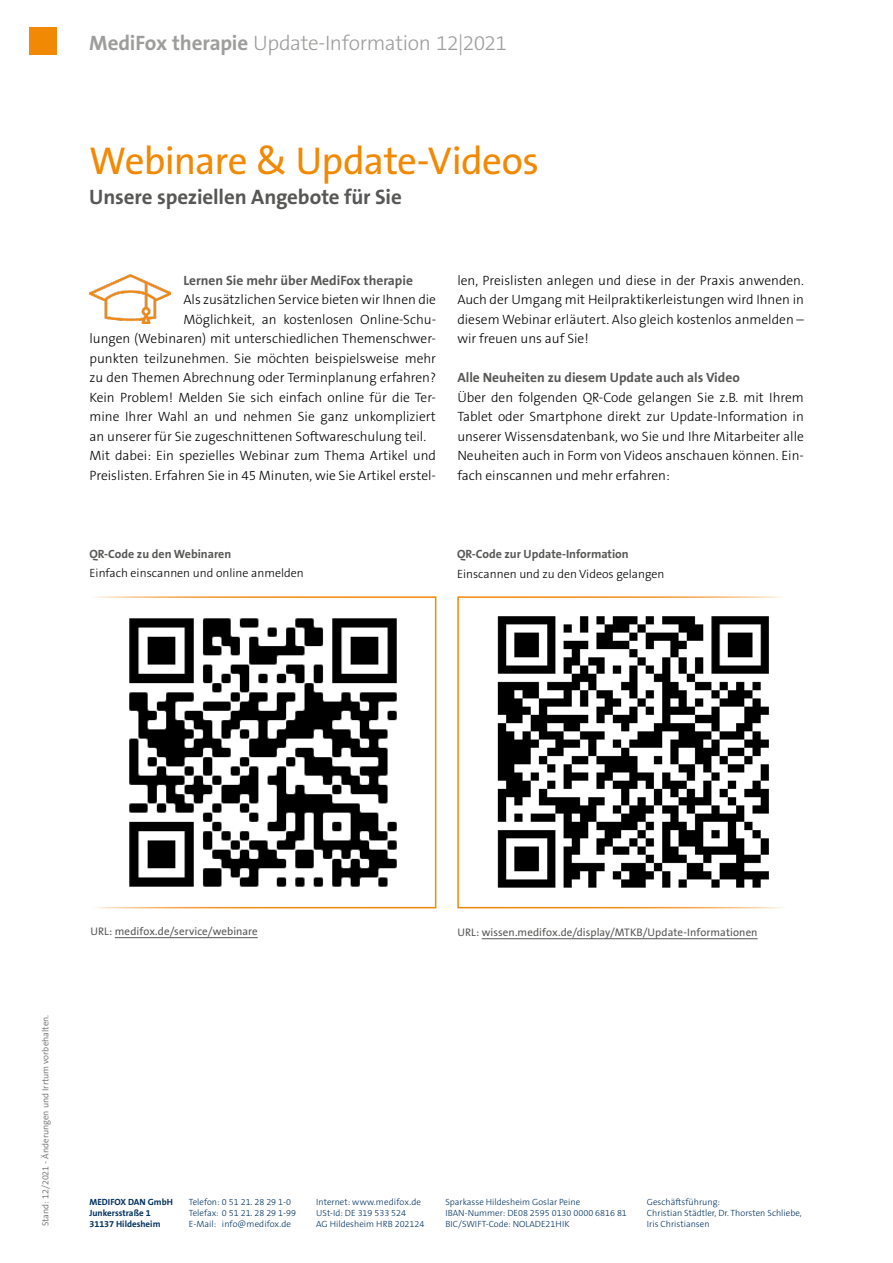
<style>
.page{position:relative;width:893px;height:1263px;background:#fff}
.page>*{position:absolute;margin:0;border:0;box-sizing:border-box;transform-origin:0 0}
.t1{font:39px "The Sans B5 Plain";letter-spacing:-.02em;color:#f18904}
.t2{font:300 21px "The Sans B3";letter-spacing:-.015em;color:#9d9d9c}
.t3{font:700 21px "The Sans B7";letter-spacing:-.005em;color:#575756}
.t4{font:300 13.5px/19.5px "The Sans B3";color:#000;text-align:justify}
.t5{font:700 13.5px "The Sans B7";color:#575756}
.t6{font:300 12px "The Sans B3";color:#000}
.t7{font:700 12px "The Sans B7";color:#575756}
.t8{font:10.95px "The Sans B5 Plain";letter-spacing:.01em;color:#575756}
.t9{font:300 9px/10.8px "The Sans B3";color:#00305d}
.t10{font:300 9px "The Sans B4";color:#706f6f}
.t11{font:700 9px/10.8px "The Sans B7";color:#00305d}
.s1{font-family:"The Sans B7";font-weight:700}
</style>
<div class="page">
<div style="left:29px;top:27px;width:27px;height:28px;background:#f18904"></div>
<img style="left:90px;top:274px;width:81px;height:49px">
<img style="left:497px;top:616px;width:272px;height:272px">
<div style="left:457px;top:596px;width:353px;height:312px;border:2px solid #fff"></div>
<hr style="left:115px;top:937px;width:143px;height:1px;background:#575756">
<img style="left:129px;top:618px;width:268px;height:269px">
<div style="left:89px;top:596px;width:347px;height:312px;border:2px solid #fff"></div>
<hr style="left:482px;top:938px;width:276px;height:1px;background:#575756">
<h2 class="t2" style="left:89px;top:32px;width:419px"><span class="s1">MediFox therapie</span> Update-Information 12|2021</h2>
<h1 class="t1" style="left:89px;top:141px;width:451px">Webinare &amp; Update-Videos</h1>
<h2 class="t3" style="left:89px;top:186px;width:314px">Unsere speziellen Angebote für Sie</h2>
<p class="t5" style="left:183px;top:273px;width:231px">Lernen Sie mehr über MediFox therapie</p>
<p class="t4" style="left:183px;top:291px;width:254px">Als zusätzlichen Service bieten wir Ihnen die</p>
<p class="t4" style="left:183px;top:310px;width:254px">Möglichkeit, an kostenlosen Online-Schu-</p>
<p class="t4" style="left:89px;top:330px;width:348px">lungen (Webinaren) mit unterschiedlichen Themenschwer-</p>
<p class="t4" style="left:89px;top:349px;width:348px">punkten teilzunehmen. Sie möchten beispielsweise mehr</p>
<p class="t4" style="left:89px;top:369px;width:348px">zu den Themen Abrechnung oder Terminplanung erfahren?</p>
<p class="t4" style="left:89px;top:388px;width:348px">Kein Problem! Melden Sie sich einfach online für die Ter-</p>
<p class="t4" style="left:89px;top:408px;width:348px">mine Ihrer Wahl an und nehmen Sie ganz unkompliziert</p>
<p class="t4" style="left:89px;top:427px;width:338px">an unserer für Sie zugeschnittenen Softwareschulung teil.</p>
<p class="t4" style="left:89px;top:447px;width:348px">Mit dabei: Ein spezielles Webinar zum Thema Artikel und</p>
<p class="t4" style="left:89px;top:466px;width:348px">Preislisten. Erfahren Sie in 45 Minuten, wie Sie Artikel erstel-</p>
<p class="t4" style="left:457px;top:271px;width:348px">len, Preislisten anlegen und diese in der Praxis anwenden.<br>Auch der Umgang mit Heilpraktikerleistungen wird Ihnen in diesem Webinar erläutert. Also gleich kostenlos anmelden – wir freuen uns auf Sie!</p>
<p class="t5" style="left:457px;top:370px;width:284px">Alle Neuheiten zu diesem Update auch als Video</p>
<p class="t4" style="left:457px;top:388px;width:348px">Über den folgenden QR-Code gelangen Sie z.B. mit Ihrem Tablet oder Smartphone direkt zur Update-Information in unserer Wissensdatenbank, wo Sie und Ihre Mitarbeiter alle Neuheiten auch in Form von Videos anschauen können. Ein&shy;fach einscannen und mehr erfahren:</p>
<p class="t7" style="left:90px;top:547px;width:143px">QR-Code zu den Webinaren</p>
<p class="t6" style="left:90px;top:567px;width:216px">Einfach einscannen und online anmelden</p>
<p class="t7" style="left:457px;top:548px;width:173px">QR-Code zur Update-Information</p>
<p class="t6" style="left:457px;top:567px;width:209px">Einscannen und zu den Videos gelangen</p>
<p class="t10" style="left:41px;top:1226px;width:213px;rotate:-90deg">Stand: 12/2021 - Änderungen und Irrtum vorbehalten.</p>
<p class="t8" style="left:90px;top:926px;width:169px">URL: medifox.de/service/webinare</p>
<p class="t8" style="left:457px;top:927px;width:302px">URL: wissen.medifox.de/display/MTKB/Update-Informationen</p>
<p class="t11" style="left:89px;top:1197px;width:85px">MEDIFOX DAN GmbH<br>Junkersstraße 1<br>31137 Hildesheim</p>
<p class="t9" style="left:189px;top:1197px;width:109px">Telefon: 0 51 21. 28 29 1-0<br>Telefax: 0 51 21. 28 29 1-99<br>E-Mail: info@medifox.de</p>
<p class="t9" style="left:316px;top:1197px;width:110px">Internet: www.medifox.de<br>USt-Id: DE 319 533 524<br>AG Hildesheim HRB 202124</p>
<p class="t9" style="left:445px;top:1197px;width:183px">Sparkasse Hildesheim Goslar Peine<br>IBAN-Nummer: DE08 2595 0130 0000 6816 81<br>BIC/SWIFT-Code: NOLADE21HIK</p>
<p class="t9" style="left:647px;top:1197px;width:156px">Geschäftsführung:<br>Christian Städtler, Dr. Thorsten Schliebe,<br>Iris Christiansen</p>
</div>
